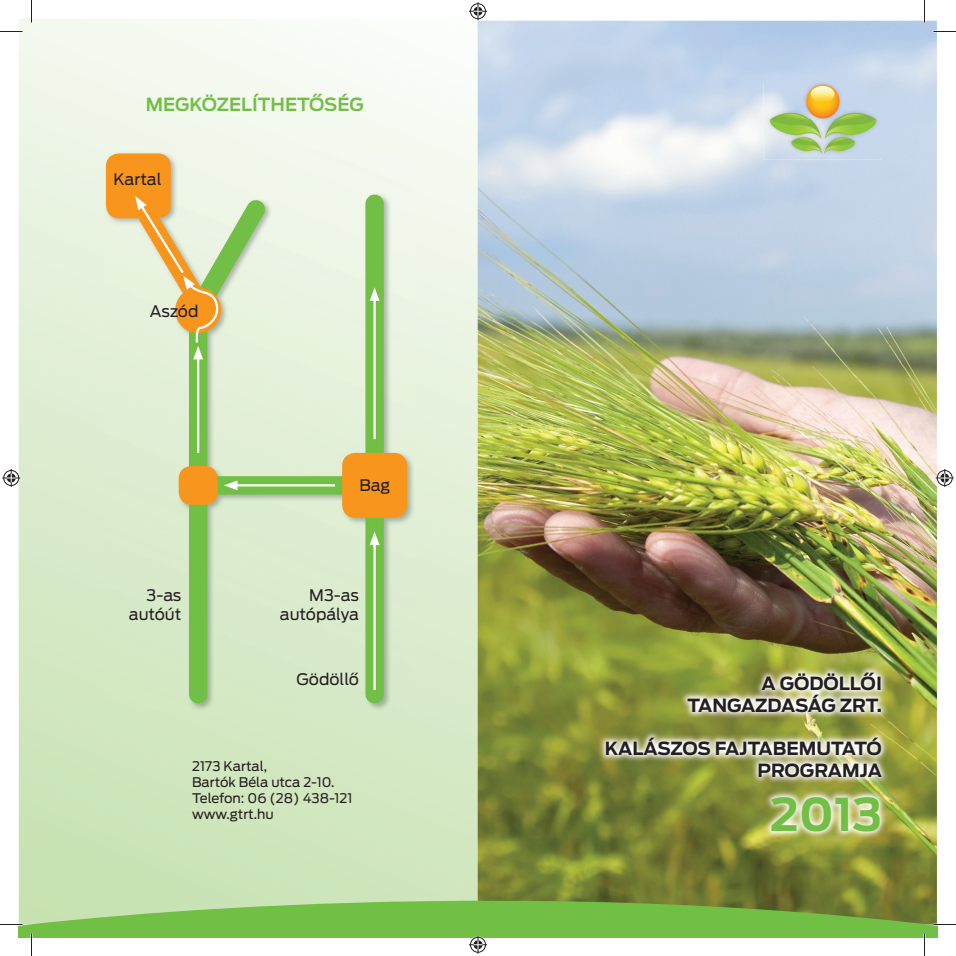
<style>
.page{position:relative;width:956px;height:956px;background:#fff}
.page>*{position:absolute;margin:0;border:0;box-sizing:border-box;transform-origin:0 0}
.t1{font:700 45px "Ford Antenna";color:#71bf44}
.t2{font:700 18px/21.6px "Ford Antenna";color:#231f20;text-align:right}
.t3{font:600 18px "Ford Antenna";color:#71bf44}
.t4{font:15.9px/19px "Ford Antenna";color:#231f20;text-align:right}
.t5{font:13.2px/15.9px "Ford Antenna";color:#231f20}
</style>
<div class="page">
<svg style="left:19px;top:19px;width:459px;height:850px"></svg>
<img style="left:478px;top:21px;width:459px;height:848px">
<img style="left:765px;top:80px;width:115px;height:77px">
<img style="left:764px;top:82px;width:39px;height:77px">
<img style="left:842px;top:82px;width:40px;height:77px">
<img style="left:803px;top:157px;width:40px;height:2px">
<svg style="left:19px;top:869px;width:918px;height:68px;background:#8cb560"></svg>
<img style="left:598px;top:665px;width:291px;height:174px">
<img style="left:104px;top:152px;width:311px;height:559px">
<div style="left:106px;top:153px;width:65px;height:65px;background:#f7951d;border-radius:13px"></div>
<div style="left:189px;top:296px;width:18px;height:398px;background:#71bf44"></div>
<div style="left:190px;top:476px;width:205px;height:18px;background:#71bf44"></div>
<div style="left:365px;top:204px;width:19px;height:490px;background:#71bf44"></div>
<div style="left:179px;top:466px;width:39px;height:39px;background:#f7951d;border-radius:13px"></div>
<div style="left:342px;top:453px;width:65px;height:65px;background:#f7951d;border-radius:13px"></div>
<hr style="left:373px;top:297px;width:3px;height:142px;background:#fff">
<svg style="left:370px;top:287px;width:10px;height:14px"></svg>
<hr style="left:373px;top:541px;width:3px;height:149px;background:#fff">
<svg style="left:370px;top:531px;width:10px;height:14px"></svg>
<hr style="left:197px;top:355px;width:2px;height:98px;background:#fff">
<hr style="left:233px;top:484px;width:102px;height:2px;background:#fff">
<svg style="left:224px;top:480px;width:14px;height:10px"></svg>
<svg style="left:118px;top:184px;width:163px;height:175px;background:#dfdeb4"></svg>
<hr style="left:0;top:923px;width:23px;height:2px;background:#fff">
<hr style="left:933px;top:923px;width:23px;height:2px;background:#fff">
<hr style="left:923px;top:0;width:2px;height:22px;background:#fff">
<hr style="left:923px;top:933px;width:2px;height:23px;background:#fff">
<svg style="left:0;top:31px;width:22px;height:1px"></svg>
<svg style="left:933px;top:31px;width:23px;height:1px"></svg>
<svg style="left:0;top:924px;width:23px;height:1px"></svg>
<svg style="left:933px;top:924px;width:23px;height:1px"></svg>
<svg style="left:31px;top:0;width:1px;height:22px"></svg>
<svg style="left:31px;top:933px;width:1px;height:23px"></svg>
<svg style="left:924px;top:0;width:1px;height:22px"></svg>
<svg style="left:924px;top:933px;width:1px;height:23px"></svg>
<svg style="left:469px;top:2px;width:18px;height:18px"></svg>
<svg style="left:469px;top:936px;width:18px;height:18px"></svg>
<svg style="left:2px;top:469px;width:18px;height:18px"></svg>
<svg style="left:936px;top:469px;width:18px;height:18px"></svg>
<h2 class="t3" style="left:146px;top:97px;width:219px">MEGKÖZELÍTHETŐSÉG</h2>
<p class="t4" style="left:113px;top:171px;width:50px">Kartal</p>
<p class="t4" style="left:150px;top:303px;width:50px">Aszód</p>
<p class="t4" style="left:129px;top:587px;width:54px">3-as autóút</p>
<p class="t4" style="left:359px;top:477px;width:32px">Bag</p>
<p class="t4" style="left:280px;top:587px;width:81px">M3-as autópálya</p>
<p class="t4" style="left:297px;top:671px;width:64px">Gödöllő</p>
<p class="t5" style="left:192px;top:759px;width:162px">2173 Kartal,<br>Bartók Béla utca 2-10.<br>Telefon: 06 (28) 438-121 www.gtrt.hu</p>
<h2 class="t2" style="left:687px;top:674px;width:196px">A GÖDÖLLŐI<br>TANGAZDASÁG ZRT.</h2>
<h2 class="t2" style="left:605px;top:739px;width:279px">KALÁSZOS FAJTABEMUTATÓ<br>PROGRAMJA</h2>
<h1 class="t1" style="left:770px;top:795px;width:113px">2013</h1>
</div>
